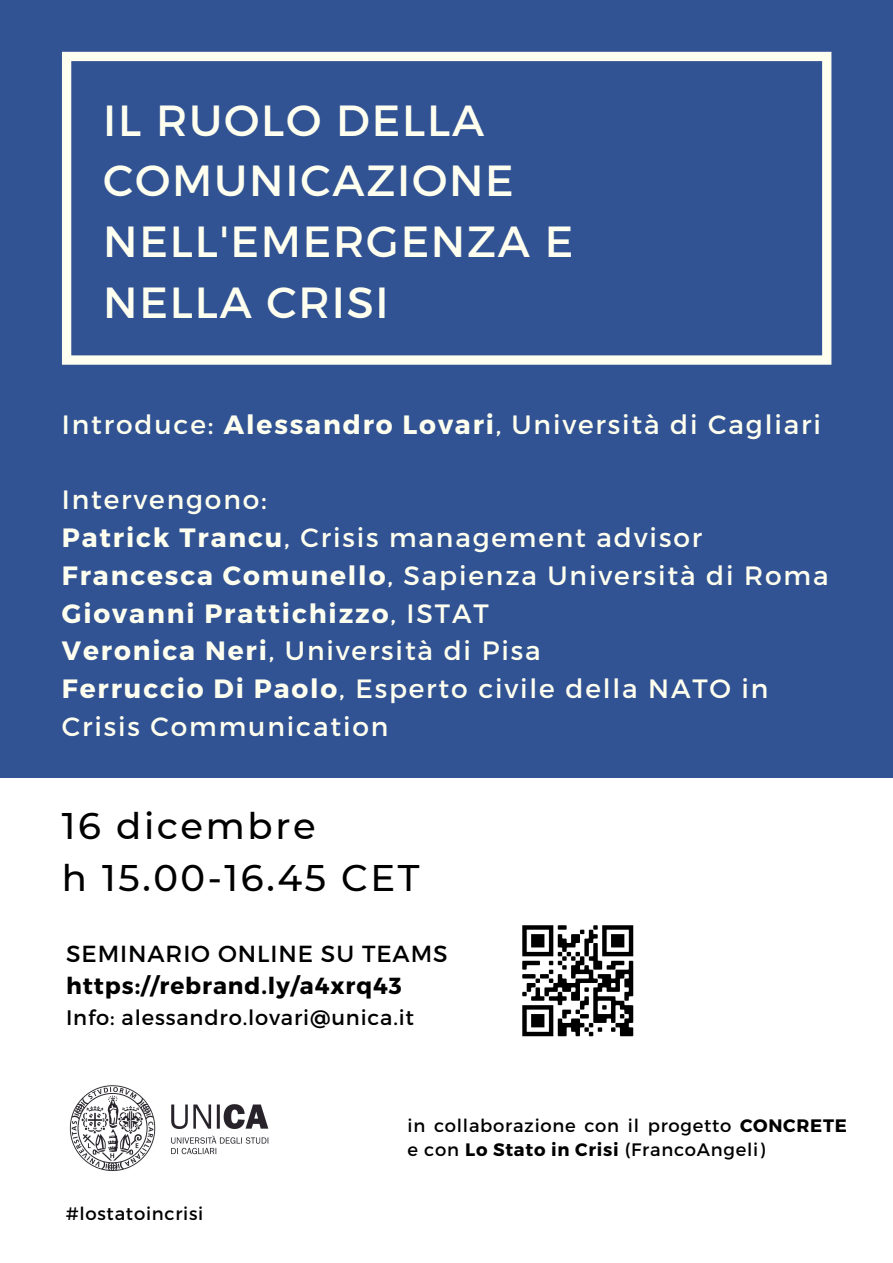
<style>
.page{position:relative;width:893px;height:1263px;background:#fff}
.page>*{position:absolute;margin:0;border:0;box-sizing:border-box;transform-origin:0 0}
.t1{font:43.5px/60.8px "Montserrat";letter-spacing:.04em;color:#fffff0}
.t2{font:500 36.97px "Montserrat";letter-spacing:.07em;color:#000}
.t3{font:26.47px/37.7px "Montserrat";letter-spacing:.07em;color:#fffff0}
.t4{font:700 26.47px "Montserrat";letter-spacing:.07em;color:#fffff0}
.t5{font:700 23.25px "Montserrat";letter-spacing:.04em;color:#000}
.t6{font:23.25px "Montserrat";letter-spacing:.04em;color:#000}
.t7{font:21px "Montserrat";letter-spacing:.04em;color:#000}
.t8{font:18px/24.8px "Montserrat";letter-spacing:.04em;color:#000}
.s1{font-weight:700}
.s2{font-weight:400}
</style>
<div class="page">
<div style="left:0;top:0;width:893px;height:778px;background:#315393"></div>
<svg style="left:62px;top:52px;width:769px;height:313px"></svg>
<img style="left:69px;top:1085px;width:200px;height:86px">
<img style="left:522px;top:925px;width:112px;height:112px">
<p class="t1" style="left:103px;top:88px;width:471px">IL RUOLO DELLA<br>COMUNICAZIONE<br>NELL'EMERGENZA E<br>NELLA CRISI</p>
<p class="t3" style="left:62px;top:404px;width:760px">Introduce: <span class="s1">Alessandro Lovari</span>, Università di Cagliari</p>
<p class="t3" style="left:62px;top:480px;width:206px">Intervengono:</p>
<p class="t3" style="left:62px;top:517px;width:642px"><span class="s1">Patrick Trancu</span>, Crisis management advisor</p>
<p class="t3" style="left:62px;top:555px;width:768px"><span class="s1">Francesca Comunello</span>, Sapienza Università di Roma</p>
<p class="t4" style="left:62px;top:596px;width:428px">Giovanni Prattichizzo<span class="s2">, ISTAT</span></p>
<p class="t3" style="left:62px;top:631px;width:480px"><span class="s1">Veronica Neri</span>, Università di Pisa</p>
<p class="t3" style="left:62px;top:668px;width:708px"><span class="s1">Ferruccio Di Paolo</span>, Esperto civile della NATO in<br>Crisis Communication</p>
<p class="t2" style="left:62px;top:803px;width:255px">16 dicembre</p>
<p class="t2" style="left:62px;top:855px;width:359px">h 15.00-16.45 CET</p>
<p class="t6" style="left:66px;top:938px;width:383px">SEMINARIO ONLINE SU TEAMS</p>
<p class="t5" style="left:66px;top:970px;width:337px">https://rebrand.ly/a4xrq43</p>
<p class="t7" style="left:66px;top:1004px;width:349px">Info: alessandro.lovari@unica.it</p>
<p class="t8" style="left:66px;top:1200px;width:139px">#lostatoincrisi</p>
<p class="t8" style="left:408px;top:1112px;width:441px">in collaborazione con il progetto <span class="s1">CONCRETE </span>e con <span class="s1">Lo Stato in Crisi</span> (FrancoAngeli)</p>
</div>
